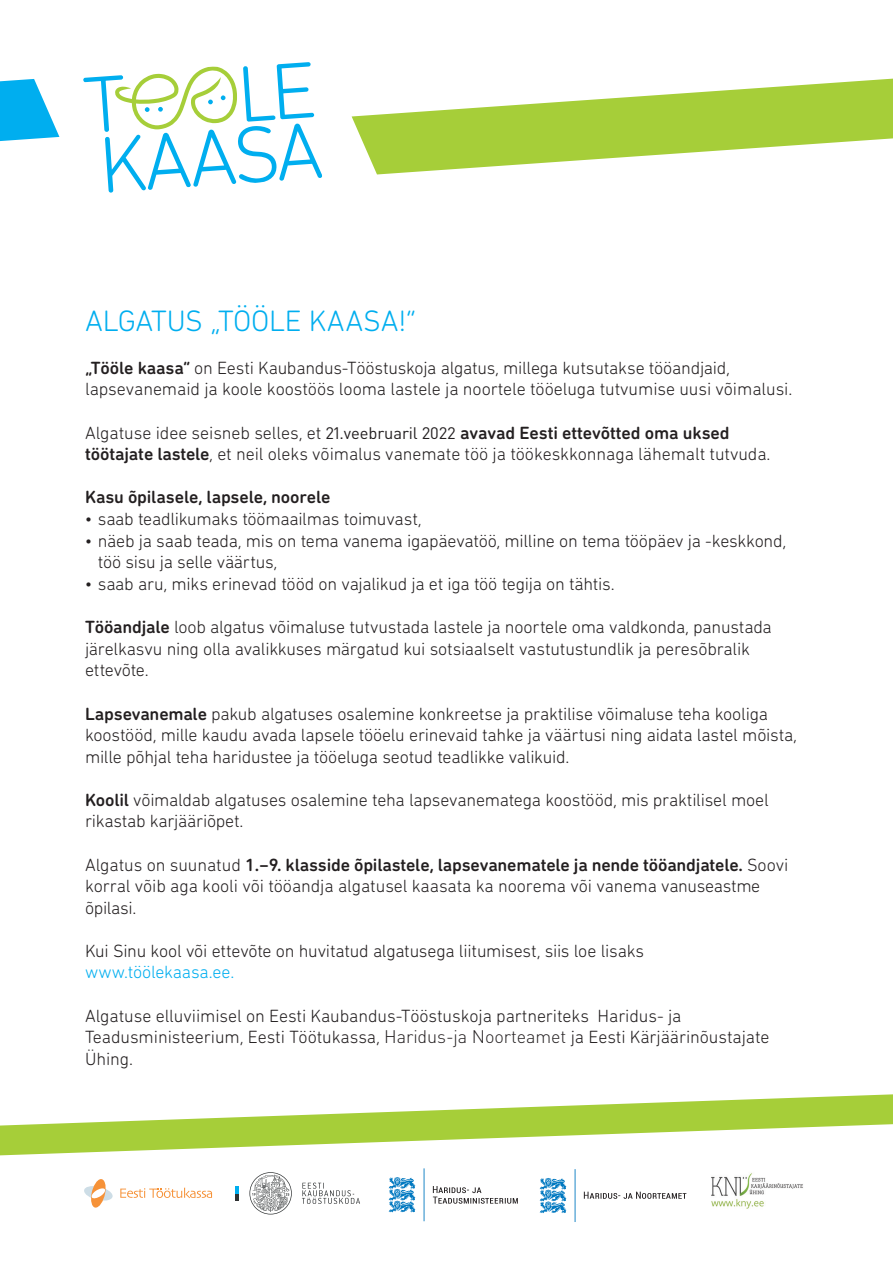
<style>
.page{position:relative;width:893px;height:1263px;background:#fff}
.page>*{position:absolute;margin:0;border:0;box-sizing:border-box;transform-origin:0 0}
.t1{font:300 30px "DIN Next Rounded LT Pro";letter-spacing:-.01em;color:#00aeef}
.t2{font:300 18px/21.5px "DIN Next Rounded LT Pro";letter-spacing:-.01em;color:#231f20}
.t3{font:500 18px "DIN Next Rounded LT Pro";letter-spacing:-.01em;color:#231f20}
.t4{font:300 18px "DIN Next Rounded LT Pro";letter-spacing:-.01em;color:#00aeef}
.s1{font-weight:500}
.s2{font-family:"DIN Pro";font-weight:400;font-size:16.5px}
.s3{font-family:"DIN Pro"}
</style>
<div class="page">
<svg style="left:83px;top:62px;width:239px;height:131px"></svg>
<svg style="left:0;top:79px;width:59px;height:62px"></svg>
<svg style="left:352px;top:79px;width:541px;height:95px;fill:#a6ce39"></svg>
<svg style="left:0;top:1094px;width:893px;height:61px"></svg>
<svg style="left:389px;top:1168px;width:35px;height:53px"></svg>
<svg style="left:433px;top:1186px;width:85px;height:18px"></svg>
<svg style="left:235px;top:1186px;width:4px;height:14px"></svg>
<svg style="left:302px;top:1182px;width:58px;height:22px"></svg>
<svg style="left:249px;top:1172px;width:43px;height:42px"></svg>
<svg style="left:120px;top:1188px;width:92px;height:10px"></svg>
<svg style="left:84px;top:1179px;width:29px;height:28px"></svg>
<img style="left:711px;top:1173px;width:92px;height:36px">
<svg style="left:584px;top:1192px;width:102px;height:7px"></svg>
<svg style="left:540px;top:1169px;width:35px;height:53px"></svg>
<h1 class="t1" style="left:85px;top:303px;width:333px">ALGATUS „TÖÖLE KAASA!“</h1>
<p class="t2" style="left:85px;top:357px;width:709px"><span class="s1">„Tööle kaasa“</span> on Eesti Kaubandus-Tööstuskoja algatus, millega kutsutakse tööandjaid, lapsevanemaid ja koole koostöös looma lastele ja noortele tööeluga tutvumise uusi võimalusi.</p>
<p class="t2" style="left:85px;top:421px;width:687px">Algatuse idee seisneb selles, et <span class="s2">21.veebruaril 2022</span> <span class="s1">avavad Eesti ettevõtted oma uksed töötajate lastele</span>, et neil oleks võimalus vanemate töö ja töökeskkonnaga lähemalt tutvuda.</p>
<p class="t3" style="left:85px;top:487px;width:247px">Kasu õpilasele, lapsele, noorele</p>
<p class="t2" style="left:85px;top:508px;width:338px">• saab teadlikumaks töömaailmas toimuvast,</p>
<p class="t2" style="left:98px;top:530px;width:690px;text-indent:-13px">• näeb ja saab teada, mis on tema vanema igapäevatöö, milline on tema tööpäev ja -keskkond, töö sisu ja selle väärtus,</p>
<p class="t2" style="left:85px;top:573px;width:531px">• saab aru, miks erinevad tööd on vajalikud ja et iga töö tegija on tähtis.</p>
<p class="t2" style="left:85px;top:616px;width:688px"><span class="s1">Tööandjale</span> loob algatus võimaluse tutvustada lastele ja noortele oma valdkonda, panustada järelkasvu ning olla avalikkuses märgatud kui sotsiaalselt vastutustundlik ja peresõbralik ettevõte.</p>
<p class="t2" style="left:85px;top:703px;width:714px"><span class="s1">Lapsevanemale</span> pakub algatuses osalemine konkreetse ja praktilise võimaluse teha kooliga koostööd, mille kaudu avada lapsele tööelu erinevaid tahke ja väärtusi ning aidata lastel mõista, mille põhjal teha haridustee ja tööeluga seotud teadlikke valikuid.</p>
<p class="t2" style="left:85px;top:789px;width:685px"><span class="s1">Koolil</span> võimaldab algatuses osalemine teha lapsevanematega koostööd, mis praktilisel moel rikastab karjääriõpet.</p>
<p class="t2" style="left:85px;top:853px;width:705px">Algatus on suunatud <span class="s1">1.−9. klasside õpilastele, lapsevanematele ja nende tööandjatele.</span> Soovi korral võib aga kooli või tööandja algatusel kaasata ka noorema või vanema vanuseastme õpilasi.</p>
<p class="t2" style="left:85px;top:940px;width:561px">Kui Sinu kool või ettevõte on huvitatud algatusega liitumisest, siis loe lisaks</p>
<p class="t4" style="left:85px;top:962px;width:151px">www.töölekaasa.ee.</p>
<p class="t2" style="left:85px;top:1004px;width:686px">Algatuse elluviimisel on Eesti Kaubandus-Tööstuskoja partneriteks Haridus- ja<br>Teadusministeerium, Eesti Töötukassa, <span class="s3">Haridus-ja Noorteamet</span> ja Eesti Kärjäärinõustajate<br>Ühing.</p>
</div>
